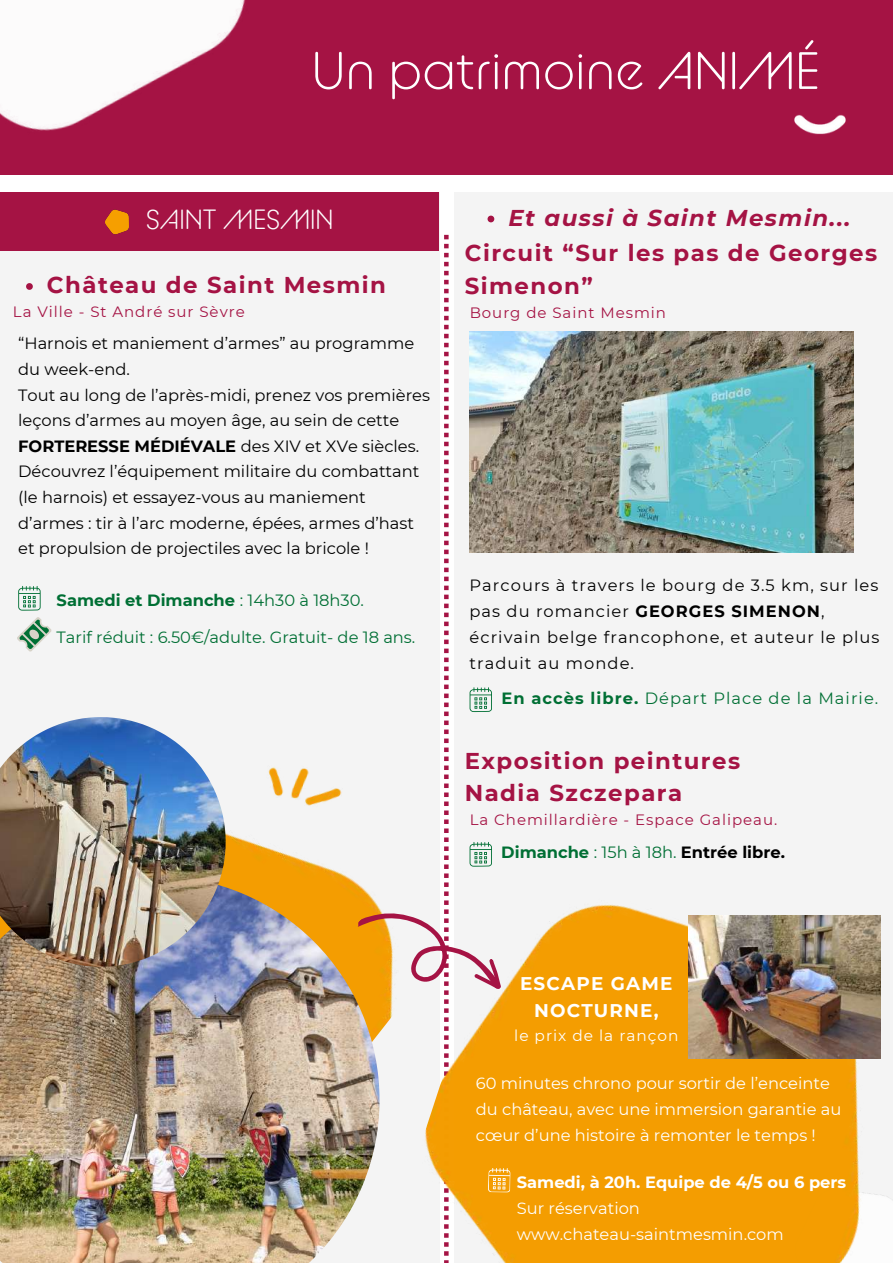
<style>
.page{position:relative;width:893px;height:1264px;background:#fff}
.page>*{position:absolute;margin:0;border:0;box-sizing:border-box;transform-origin:0 0}
.t1{font:52.5px "BC Alphapipe L";color:#fff}
.t2{font:27.75px "BC Alphapipe L";color:#fff}
.t3{font:700 22.8px/32.5px "Montserrat";letter-spacing:.065em;color:#a51344}
.t4{font:italic 700 22.8px "Montserrat";letter-spacing:.065em;color:#a51344}
.t5{font:700 18.3px/27px "Montserrat";letter-spacing:.065em;color:#fff;text-align:center}
.t6{font:16.35px/25.7px "Montserrat";color:#000}
.t7{font:16.35px/25.8px "Montserrat";color:#fff}
.t8{font:16.35px/26px "Montserrat";letter-spacing:.065em;color:#000}
.t9{font:16.35px "Montserrat";color:#006f34}
.t10{font:16.35px "Montserrat";letter-spacing:.065em;color:#006f34}
.t11{font:700 16.35px "Montserrat";color:#fff}
.t12{font:700 16.35px "Montserrat";color:#006f34}
.t13{font:700 16.35px "Montserrat";color:#000}
.t14{font:15.3px "Montserrat";letter-spacing:.065em;color:#fff}
.t15{font:15px "Montserrat";letter-spacing:.065em;color:#a51344}
.s1{font-weight:700}
.s2{font-weight:400}
.s3{color:#006f34}
.s4{font-weight:400;color:#006f34}
</style>
<div class="page">
<div style="left:0;top:192px;width:439px;height:1070px;background:#f4f4f4"></div>
<div style="left:0;top:0;width:892px;height:174px;background:#a51344"></div>
<img style="left:770px;top:114px;width:99px;height:61px">
<div style="left:454px;top:192px;width:438px;height:1070px;background:#f4f4f4"></div>
<img style="left:0;top:0;width:387px;height:175px">
<div style="left:0;top:192px;width:439px;height:59px;background:#a51344"></div>
<img style="left:105px;top:209px;width:24px;height:26px">
<img style="left:0;top:876px;width:347px;height:386px">
<img style="left:0;top:717px;width:226px;height:249px">
<svg style="left:17px;top:617px;width:35px;height:34px"></svg>
<img style="left:511px;top:331px;width:342px;height:222px">
<img style="left:226px;top:767px;width:116px;height:99px">
<img style="left:347px;top:876px;width:534px;height:386px">
<svg style="left:355px;top:235px;width:156px;height:1027px"></svg>
<img style="left:688px;top:915px;width:191px;height:143px">
<svg style="left:26px;top:283px;width:7px;height:7px"></svg>
<svg style="left:487px;top:216px;width:7px;height:6px"></svg>
<h1 class="t1" style="left:311px;top:47px;width:509px">Un patrimoine ANIMÉ</h1>
<h2 class="t2" style="left:146px;top:207px;width:189px">SAINT MESMIN</h2>
<h3 class="t3" style="left:47px;top:269px;width:340px">Château de Saint Mesmin</h3>
<p class="t15" style="left:13px;top:302px;width:233px">La Ville - St André sur Sèvre</p>
<p class="t6" style="left:18px;top:331px;width:413px">“Harnois et maniement d’armes” au programme du week-end.<br>Tout au long de l’après-midi, prenez vos premières leçons d’armes au moyen âge, au sein de cette <span class="s1">FORTERESSE MÉDIÉVALE</span> des XIV et XVe siècles.<br>Découvrez l’équipement militaire du combattant (le harnois) et essayez-vous au maniement d’armes : tir à l’arc moderne, épées, armes d’hast et propulsion de projectiles avec la bricole !</p>
<p class="t12" style="left:57px;top:589px;width:309px">Samedi et Dimanche <span class="s2">: 14h30 à 18h30.</span></p>
<p class="t9" style="left:57px;top:627px;width:360px">Tarif réduit : 6.50€/adulte. Gratuit- de 18 ans.</p>
<h3 class="t4" style="left:508px;top:204px;width:343px">Et aussi à Saint Mesmin...</h3>
<h3 class="t3" style="left:464px;top:237px;width:414px">Circuit “Sur les pas de Georges<br>Simenon”</h3>
<p class="t15" style="left:469px;top:303px;width:198px">Bourg de Saint Mesmin</p>
<p class="t8" style="left:469px;top:572px;width:411px">Parcours à travers le bourg de 3.5 km, sur les pas du romancier <span class="s1">GEORGES SIMENON</span>, écrivain belge francophone, et auteur le plus traduit au monde.</p>
<p class="t10" style="left:501px;top:688px;width:378px"><span class="s1">En accès libre.</span> Départ Place de la Mairie.</p>
<h3 class="t3" style="left:464px;top:744px;width:277px">Exposition peintures<br>Nadia Szczepara</h3>
<p class="t15" style="left:469px;top:810px;width:309px">La Chemillardière - Espace Galipeau.</p>
<p class="t13" style="left:501px;top:842px;width:285px"><span class="s3">Dimanche</span> <span class="s4">: 15h à 18h.</span> Entrée libre.</p>
<p class="t5" style="left:520px;top:969px;width:154px">ESCAPE GAME<br>NOCTURNE,</p>
<p class="t14" style="left:514px;top:1025px;width:166px">le prix de la rançon</p>
<p class="t7" style="left:476px;top:1070px;width:367px">60 minutes chrono pour sortir de l’enceinte du château, avec une immersion garantie au cœur d’une histoire à remonter le temps !</p>
<p class="t11" style="left:516px;top:1171px;width:331px">Samedi, à 20h. Equipe de 4/5 ou 6 pers</p>
<p class="t7" style="left:516px;top:1194px;width:268px">Sur réservation www.chateau-saintmesmin.com</p>
</div>
